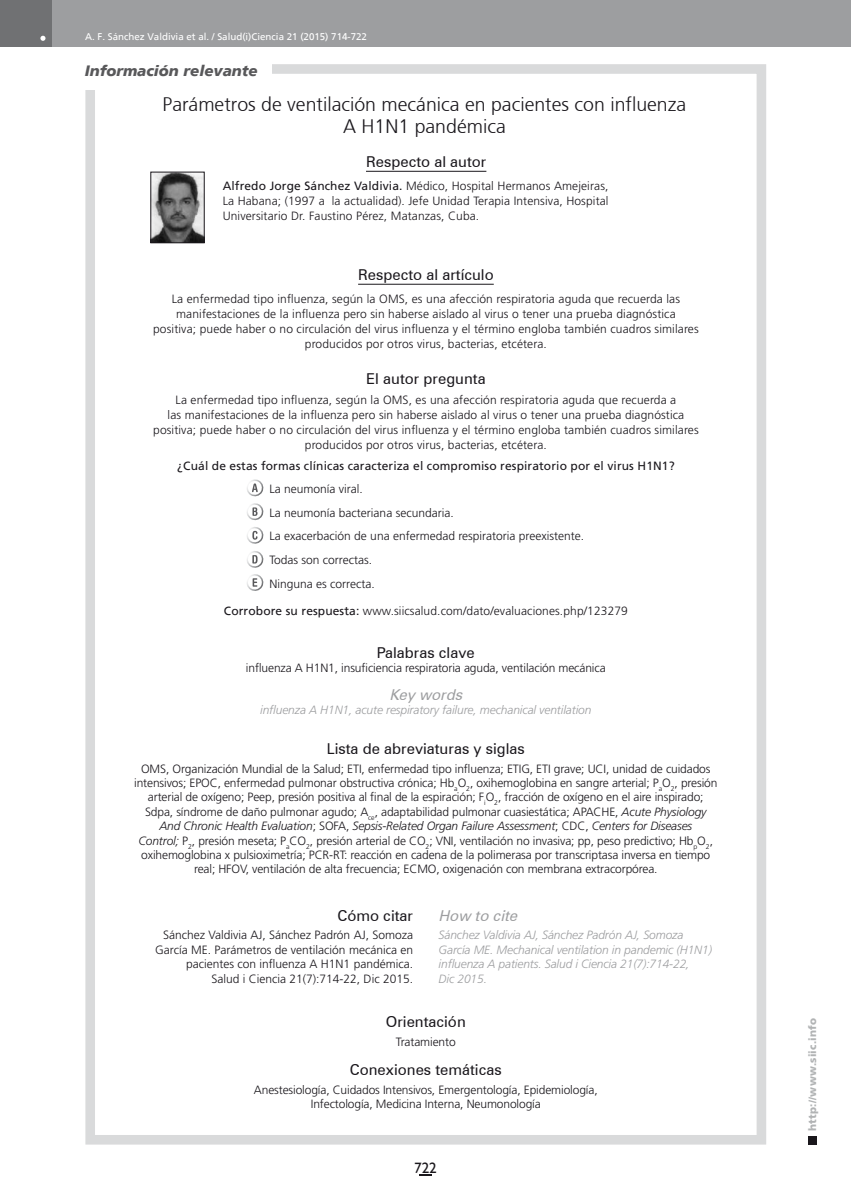
<style>
.page{position:relative;width:851px;height:1191px;background:#fff}
.page>*{position:absolute;margin:0;border:0;box-sizing:border-box;transform-origin:0 0}
.t1{font:300 19.5px/22.5px "Frutiger";color:#1a171c;text-align:center}
.t2{font:15px "Zurich BT";color:#1a171c}
.t3{font:italic 900 15px "Frutiger";color:#58585a}
.t4{font:italic 15px "Zurich BT";color:#9d9ea0}
.t5{font:15px "Humanist 521 BT";color:#1a171c}
.t6{font:300 12px/14.4px "Frutiger LT Std";color:#1a171c;text-align:center}
.t7{font:italic 300 12px/14.4px "Frutiger LT Std";letter-spacing:-.01em;color:#9d9ea0}
.t8{font:12px "Frutiger LT Std";letter-spacing:.01em;color:#1a171c}
.t9{font:900 10.5px "Frutiger";letter-spacing:.015em;color:#b1b3b4}
.t10{font:9.75px "Frutiger";color:#fff}
.s1{font-weight:400}
.s2{font-family:"Frutiger";font-weight:400}
.s3{font-style:italic}
</style>
<div class="page">
<div style="left:808px;top:1135px;width:8px;height:9px;background:#1a171c"></div>
<div style="left:38px;top:0;width:812px;height:47px;background:#9d9ea0"></div>
<div style="left:0;top:0;width:51px;height:47px;background:#707173"></div>
<svg style="left:40px;top:36px;width:5px;height:5px"></svg>
<svg style="left:419px;top:1174px;width:12px;height:2px"></svg>
<div style="left:85px;top:64px;width:681px;height:1080px;border:10px solid #d9dadb"></div>
<hr style="left:358px;top:284px;width:135px;height:1px;background:#1a171c">
<svg style="left:247px;top:479px;width:17px;height:112px"></svg>
<div style="left:85px;top:64px;width:187px;height:26px;background:#fff"></div>
<hr style="left:366px;top:171px;width:120px;height:1px;background:#1a171c">
<img style="left:152px;top:174px;width:50px;height:67px">
<div style="left:150px;top:172px;width:54px;height:71px;border:1px solid #1a171c"></div>
<p class="t10" style="left:85px;top:31px;width:283px">A. F. Sánchez Valdivia et al. / Salud(i)Ciencia 21 (2015) 714-722</p>
<p class="t3" style="left:85px;top:61px;width:174px">Información relevante</p>
<h1 class="t1" style="left:163px;top:93px;width:525px">Parámetros de ventilación mecánica en pacientes con influenza<br>A H1N1 pandémica</h1>
<p class="t2" style="left:366px;top:152px;width:122px">Respecto al autor</p>
<p class="t6" style="left:223px;top:179px;width:387px;line-height:15px;text-align:justify"><span class="s1">Alfredo Jorge Sánchez Valdivia.</span> Médico, Hospital Hermanos Amejeiras, La Habana; (1997 a la actualidad). Jefe Unidad Terapia Intensiva, Hospital Universitario Dr. Faustino Pérez, Matanzas, Cuba.</p>
<p class="t2" style="left:358px;top:265px;width:137px">Respecto al artículo</p>
<p class="t6" style="left:153px;top:292px;width:547px;line-height:15px">La enfermedad tipo influenza, según la OMS, es una afección respiratoria aguda que recuerda las manifestaciones de la influenza pero sin haberse aislado al virus o tener una prueba diagnóstica positiva; puede haber o no circulación del virus influenza y el término engloba también cuadros similares producidos por otros virus, bacterias, etcétera.</p>
<p class="t2" style="left:366px;top:370px;width:121px">El autor pregunta</p>
<p class="t6" style="left:153px;top:392px;width:547px;line-height:15px">La enfermedad tipo influenza, según la OMS, es una afección respiratoria aguda que recuerda a<br>las manifestaciones de la influenza pero sin haberse aislado al virus o tener una prueba diagnóstica positiva; puede haber o no circulación del virus influenza y el término engloba también cuadros similares producidos por otros virus, bacterias, etcétera.</p>
<p class="t8" style="left:177px;top:459px;width:499px">¿Cuál de estas formas clínicas caracteriza el compromiso respiratorio por el virus H1N1?</p>
<p class="t6" style="left:269px;top:478px;width:316px;line-height:23.5px;text-align:left">La neumonía viral.<br>La neumonía bacteriana secundaria.<br>La exacerbación de una enfermedad respiratoria preexistente.<br>Todas son correctas.<br>Ninguna es correcta.</p>
<p class="t6" style="left:224px;top:604px;width:405px"><span class="s2">Corrobore su respuesta:</span> www.siicsalud.com/dato/evaluaciones.php/123279</p>
<p class="t2" style="left:377px;top:643px;width:99px">Palabras clave</p>
<p class="t6" style="left:246px;top:661px;width:361px">influenza A H1N1, insuficiencia respiratoria aguda, ventilación mecánica</p>
<p class="t4" style="left:389px;top:685px;width:79px">Key words</p>
<p class="t7" style="left:260px;top:702px;width:333px">influenza A H1N1, acute respiratory failure, mechanical ventilation</p>
<p class="t2" style="left:326px;top:739px;width:200px">Lista de abreviaturas y siglas</p>
<p class="t6" style="left:134px;top:761px;width:584px">OMS, Organización Mundial de la Salud; ETI, enfermedad tipo influenza; ETIG, ETI grave; UCI, unidad de cuidados intensivos; EPOC, enfermedad pulmonar obstructiva crónica; Hb<sub>a</sub>O<sub>2</sub>, oxihemoglobina en sangre arterial; P<sub>a</sub>O<sub>2</sub>, presión arterial de oxígeno; Peep, presión positiva al final de la espiración; F<sub>i</sub>O<sub>2</sub>, fracción de oxígeno en el aire inspirado; Sdpa, síndrome de daño pulmonar agudo; A<sub>ce</sub>, adaptabilidad pulmonar cuasiestática; APACHE, <span class="s3">Acute Physiology And Chronic Health Evaluation</span>; SOFA, <span class="s3">Sepsis-Related Organ Failure Assessment</span>; CDC, <span class="s3">Centers for Diseases<br>Control;</span> P<sub>2</sub>, presión meseta; P<sub>a</sub>CO<sub>2</sub>, presión arterial de CO<sub>2</sub>; VNI, ventilación no invasiva; pp, peso predictivo; Hb<sub>p</sub>O<sub>2</sub>, oxihemoglobina x pulsioximetría; PCR-RT: reacción en cadena de la polimerasa por transcriptasa inversa en tiempo real; HFOV, ventilación de alta frecuencia; ECMO, oxigenación con membrana extracorpórea.</p>
<p class="t2" style="left:337px;top:906px;width:77px">Cómo citar</p>
<p class="t6" style="left:155px;top:928px;width:259px;text-align:right">Sánchez Valdivia AJ, Sánchez Padrón AJ, Somoza García ME. Parámetros de ventilación mecánica en pacientes con influenza A H1N1 pandémica.<br>Salud i Ciencia 21(7):714-22, Dic 2015.</p>
<p class="t4" style="left:438px;top:906px;width:84px">How to cite</p>
<p class="t7" style="left:438px;top:928px;width:275px">Sánchez Valdivia AJ, Sánchez Padrón AJ, Somoza García ME. Mechanical ventilation in pandemic (H1N1) influenza A patients. Salud i Ciencia 21(7):714-22,<br>Dic 2015.</p>
<p class="t2" style="left:386px;top:1012px;width:82px">Orientación</p>
<p class="t6" style="left:396px;top:1035px;width:61px">Tratamiento</p>
<p class="t2" style="left:350px;top:1060px;width:153px">Conexiones temáticas</p>
<p class="t6" style="left:254px;top:1082px;width:345px">Anestesiología, Cuidados Intensivos, Emergentología, Epidemiología,<br>Infectología, Medicina Interna, Neumonología</p>
<p class="t5" style="left:414px;top:1158px;width:24px">722</p>
<p class="t9" style="left:806px;top:1130px;width:114px;rotate:-90deg">http://www.siic.info</p>
</div>
